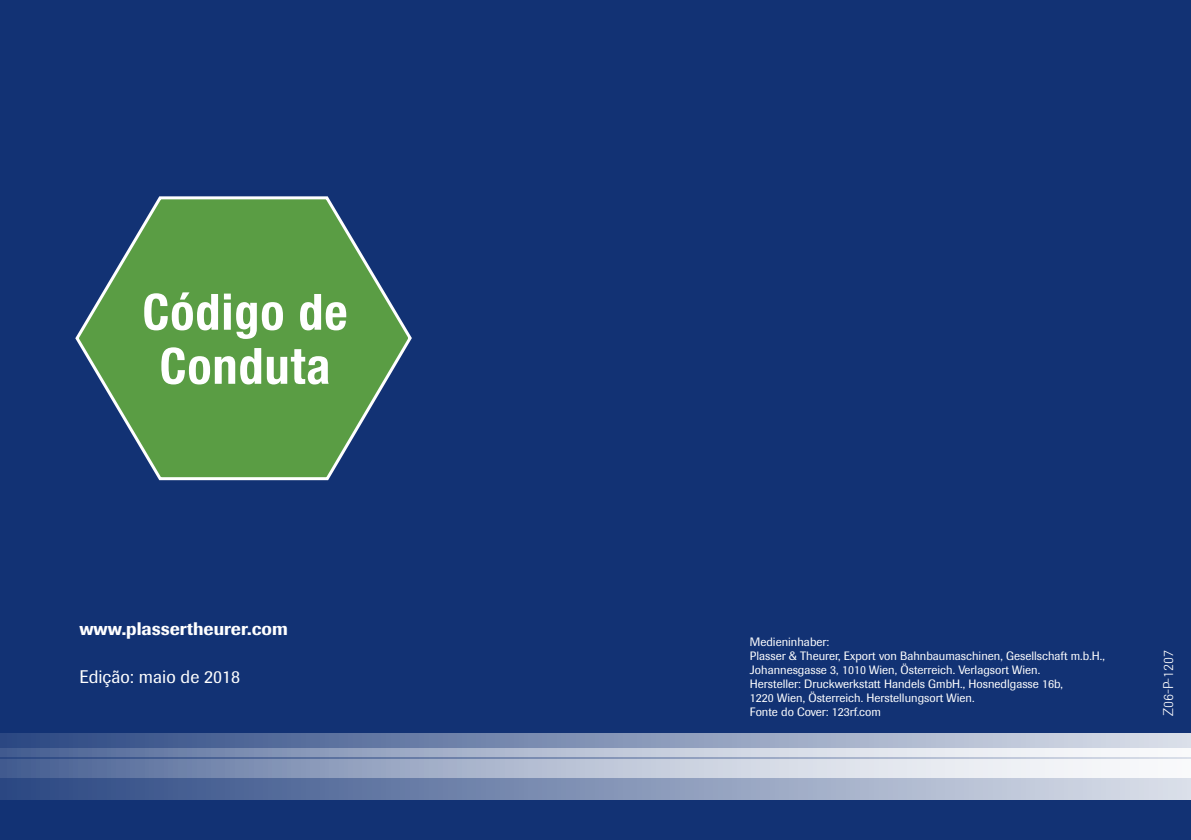
<style>
.page{position:relative;width:1191px;height:840px;background:#fff}
.page>*{position:absolute;margin:0;border:0;box-sizing:border-box;transform-origin:0 0}
.t1{font:700 condensed 50px/54px "Helvetica Neue LT Pro";letter-spacing:.02em;color:#fff;text-align:center}
.t2{font:500 18px "Imago Pro";color:#fff}
.t3{font:18px "Imago Pro";color:#fff}
.t4{font:300 14px "Imago Pro";color:#fff}
.t5{font:12px/14px "Imago Pro";color:#fff}
</style>
<div class="page">
<div style="left:0;top:0;width:1191px;height:839px;background:#123274"></div>
<svg style="left:0;top:776px;width:1191px;height:23px;background:#8696b8"></svg>
<svg style="left:0;top:756px;width:1191px;height:20px;background:#adb8cf"></svg>
<svg style="left:0;top:733px;width:1191px;height:23px;background:#93a1bf"></svg>
<svg style="left:75px;top:196px;width:337px;height:285px"></svg>
<h1 class="t1" style="left:142px;top:285px;width:207px">Código de<br>Conduta</h1>
<h2 class="t2" style="left:79px;top:616px;width:210px">www.plassertheurer.com</h2>
<h2 class="t3" style="left:79px;top:664px;width:162px">Edição: maio de 2018</h2>
<p class="t5" style="left:750px;top:634px;width:356px">Medieninhaber:<br>Plasser &amp; Theurer, Export von Bahnbaumaschinen, Gesellschaft m.b.H., Johannesgasse 3, 1010 Wien, Österreich. Verlagsort Wien.<br>Hersteller: Druckwerkstatt Handels GmbH., Hosnedlgasse 16b,<br>1220 Wien, Österreich. Herstellungsort Wien.<br>Fonte do Cover: 123rf.com</p>
<p class="t4" style="left:1159px;top:715px;width:68px;rotate:-90deg">Z06-P-1207</p>
</div>
